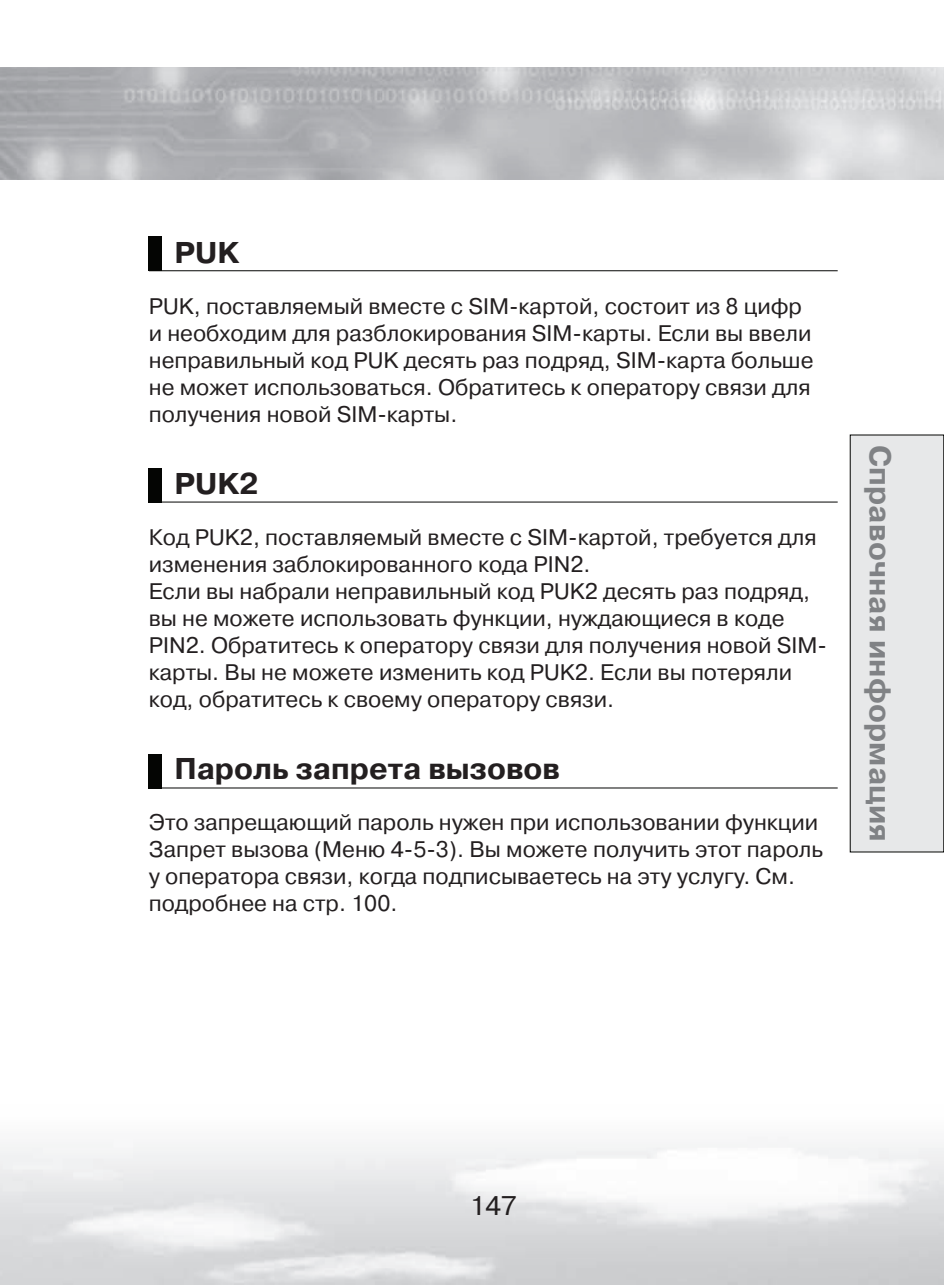
<style>
.page{position:relative;width:944px;height:1285px;background:#fff}
.page>*{position:absolute;margin:0;border:0;box-sizing:border-box;transform-origin:0 0}
.t1{font:700 30px "Pragmatica C";color:#231f20}
.t2{font:700 30px "Pragmatica C";letter-spacing:.005em;color:#808285}
.t3{font:27px "Pragmatica C";color:#231f20}
.t4{font:22.5px/27px "Pragmatica C";color:#231f20}
</style>
<div class="page">
<img style="left:0;top:68px;width:944px;height:111px">
<div style="left:850px;top:435px;width:94px;height:416px;background:#e7e8e9"></div>
<hr style="left:149px;top:270px;width:689px;height:1px;background:#040503">
<div style="left:149px;top:237px;width:13px;height:34px;background:#040503"></div>
<hr style="left:149px;top:501px;width:689px;height:1px;background:#040503">
<div style="left:149px;top:468px;width:13px;height:34px;background:#040503"></div>
<hr style="left:149px;top:787px;width:689px;height:1px;background:#040503">
<div style="left:149px;top:753px;width:13px;height:34px;background:#040503"></div>
<h1 class="t1" style="left:174px;top:236px;width:66px">PUK</h1>
<p class="t4" style="left:149px;top:293px;width:666px">PUK, поставляемый вместе с SIM-картой, состоит из 8 цифр и необходим для разблокирования SIM-карты. Если вы ввели неправильный код PUK десять раз подряд, SIM-карта больше не может использоваться. Обратитесь к оператору связи для получения новой SIM-карты.</p>
<h1 class="t1" style="left:174px;top:467px;width:86px">PUK2</h1>
<p class="t4" style="left:149px;top:524px;width:680px">Код PUK2, поставляемый вместе с SIM-картой, требуется для изменения заблокированного кода PIN2.<br>Если вы набрали неправильный код PUK2 десять раз подряд, вы не можете использовать функции, нуждающиеся в коде PIN2. Обратитесь к оператору связи для получения новой SIM&shy;карты. Вы не можете изменить код PUK2. Если вы потеряли код, обратитесь к своему оператору связи.</p>
<h1 class="t1" style="left:174px;top:752px;width:387px">Пароль запрета вызовов</h1>
<p class="t4" style="left:149px;top:809px;width:676px">Это запрещающий пароль нужен при использовании функции Запрет вызова (Меню 4-5-3). Вы можете получить этот пароль у оператора связи, когда подписываетесь на эту услугу. См. подробнее на стр. 100.</p>
<h1 class="t2" style="left:897px;top:445px;width:398px;rotate:90deg">Справочная информация</h1>
<p class="t3" style="left:470px;top:1190px;width:48px">147</p>
</div>
